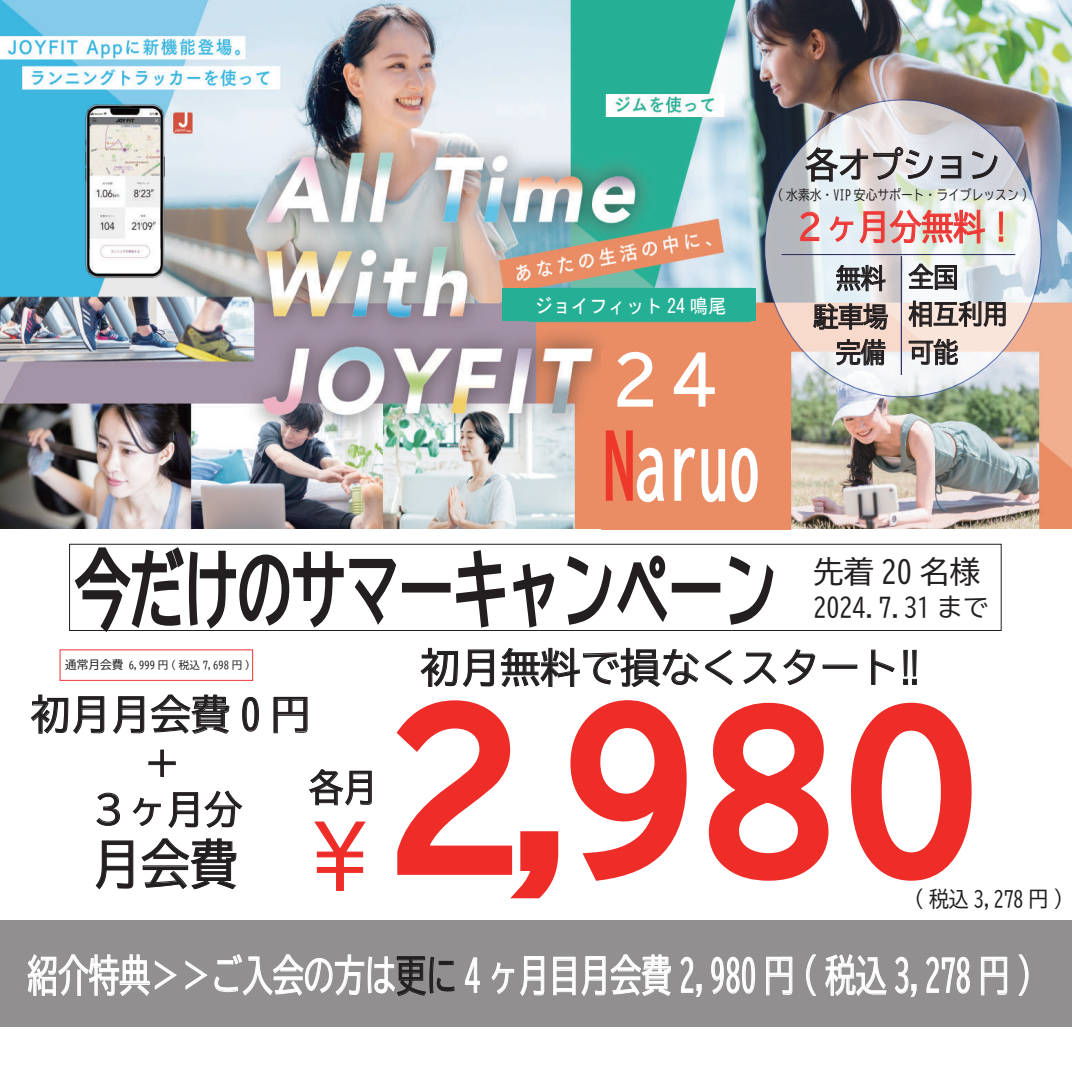
<style>
.page{position:relative;width:1072px;height:1072px;background:#fff}
.page>*{position:absolute;margin:0;border:0;box-sizing:border-box;transform-origin:0 0}
.t1{font:196.07px "BIZ UD Gothic";color:#ee2c28;scale:.92 1}
.t2{font:84.73px "BIZ UD Gothic";color:#231f20;scale:.64 1}
.t3{font:84.7px "BIZ UD Gothic";color:#fff;scale:.74 1}
.t4{font:84.31px "BIZ UD Gothic";color:#ee2c28;scale:.92 1}
.t5{font:64.29px "BIZ UD Gothic";color:#fff;scale:.93 1}
.t6{font:52.43px "BIZ UD Gothic";color:#231f20;scale:.92 1}
.t7{font:42.49px "BIZ UD Gothic";color:#fff;scale:.72 1}
.t8{font:39.93px/49px "BIZ UD Gothic";color:#231f20;text-align:center}
.t9{font:38.08px "BIZ UD Gothic";color:#231f20}
.t10{font:36.78px "BIZ UD Gothic";color:#231f20;scale:.92 1}
.t11{font:34.89px "BIZ UD Gothic";color:#231f20;scale:.93 1}
.t12{font:34.2px "BIZ UD Gothic";color:#ee3835;scale:.93 1}
.t13{font:30.24px "BIZ UD Gothic";color:#231f20}
.t14{font:26.67px/37.6px "BIZ UD Gothic";color:#231f20;scale:.93 1}
.t15{font:25.93px "BIZ UD Gothic";color:#231f20}
.t16{font:21.52px "BIZ UD Gothic";color:#231f20;scale:.92 1}
.t17{font:19.63px "MS Gothic";color:#fff;scale:.93 1}
.t18{font:13.69px "BIZ UD Gothic";color:#231f20;scale:.86 1}
.t19{font:10.57px "BIZ UD Gothic";color:#231f20}
.s1{color:#ee3829}
.s2{font-size:11.62px}
.s3{color:#231f20}
</style>
<div class="page">
<img style="left:0;top:0;width:1071px;height:529px">
<svg style="left:97px;top:792px;width:23px;height:33px"></svg>
<svg style="left:133px;top:798px;width:28px;height:28px"></svg>
<svg style="left:168px;top:792px;width:30px;height:35px"></svg>
<svg style="left:204px;top:790px;width:38px;height:37px"></svg>
<svg style="left:96px;top:840px;width:37px;height:49px"></svg>
<svg style="left:142px;top:838px;width:94px;height:51px"></svg>
<svg style="left:73px;top:547px;width:325px;height:86px"></svg>
<div style="left:402px;top:583px;width:48px;height:9px;border:3px solid #231f20"></div>
<svg style="left:456px;top:550px;width:99px;height:78px"></svg>
<svg style="left:567px;top:555px;width:101px;height:70px"></svg>
<div style="left:671px;top:583px;width:49px;height:9px;border:3px solid #231f20"></div>
<svg style="left:729px;top:556px;width:45px;height:69px"></svg>
<div style="left:69px;top:544px;width:932px;height:86px;border:1px solid #231f20"></div>
<div style="left:601px;top:349px;width:190px;height:180px;background:#ea8d65"></div>
<svg style="left:617px;top:351px;width:36px;height:56px"></svg>
<svg style="left:673px;top:352px;width:42px;height:55px"></svg>
<svg style="left:605px;top:430px;width:60px;height:73px"></svg>
<svg style="left:674px;top:447px;width:84px;height:56px"></svg>
<div style="left:502px;top:289px;width:254px;height:32px;background:#25b096"></div>
<svg style="left:309px;top:769px;width:63px;height:36px"></svg>
<svg style="left:851px;top:702px;width:121px;height:179px"></svg>
<svg style="left:764px;top:100px;width:277px;height:297px"></svg>
<svg style="left:800px;top:147px;width:203px;height:97px;background:#d8cece"></svg>
<hr style="left:781px;top:254px;width:234px;height:1px;background:#323361">
<hr style="left:901px;top:256px;width:1px;height:119px;background:#323361">
<svg style="left:908px;top:264px;width:48px;height:26px"></svg>
<svg style="left:908px;top:301px;width:97px;height:26px;background:#b0a19b"></svg>
<svg style="left:908px;top:339px;width:49px;height:26px"></svg>
<svg style="left:836px;top:265px;width:49px;height:26px"></svg>
<svg style="left:813px;top:303px;width:74px;height:26px;background:#9b8982"></svg>
<svg style="left:836px;top:339px;width:49px;height:26px"></svg>
<div style="left:0;top:920px;width:1071px;height:106px;background:#918f8f"></div>
<svg style="left:28px;top:954px;width:148px;height:41px;background:#a9a8a8"></svg>
<svg style="left:186px;top:960px;width:21px;height:29px"></svg>
<svg style="left:215px;top:954px;width:239px;height:41px;background:#999797"></svg>
<svg style="left:465px;top:957px;width:14px;height:35px"></svg>
<svg style="left:491px;top:962px;width:23px;height:31px"></svg>
<svg style="left:520px;top:956px;width:24px;height:39px"></svg>
<svg style="left:553px;top:957px;width:22px;height:38px"></svg>
<svg style="left:581px;top:954px;width:90px;height:41px;background:#adabab"></svg>
<svg style="left:680px;top:956px;width:21px;height:40px"></svg>
<svg style="left:711px;top:956px;width:44px;height:38px;background:#adabab"></svg>
<svg style="left:766px;top:957px;width:26px;height:38px"></svg>
<svg style="left:806px;top:954px;width:10px;height:41px"></svg>
<svg style="left:825px;top:954px;width:61px;height:42px;background:#abaaaa"></svg>
<svg style="left:895px;top:956px;width:21px;height:40px"></svg>
<svg style="left:926px;top:956px;width:43px;height:37px;background:#aaa8a8"></svg>
<svg style="left:981px;top:957px;width:26px;height:38px"></svg>
<svg style="left:1018px;top:954px;width:10px;height:41px"></svg>
<svg style="left:314px;top:821px;width:52px;height:70px"></svg>
<svg style="left:396px;top:648px;width:438px;height:251px"></svg>
<svg style="left:871px;top:649px;width:23px;height:35px"></svg>
<svg style="left:903px;top:650px;width:13px;height:34px"></svg>
<svg style="left:31px;top:695px;width:73px;height:38px"></svg>
<svg style="left:113px;top:696px;width:31px;height:37px"></svg>
<svg style="left:151px;top:695px;width:78px;height:38px"></svg>
<svg style="left:242px;top:697px;width:17px;height:34px"></svg>
<svg style="left:274px;top:697px;width:33px;height:36px"></svg>
<svg style="left:149px;top:749px;width:27px;height:27px"></svg>
<p class="t17" style="left:534px;top:296px;width:208px">ジョイフィット 24 鳴尾</p>
<h3 class="t5" style="left:605px;top:347px;width:130px">２４</h3>
<h3 class="t3" style="left:603px;top:423px;width:213px"><span class="s1">N</span>aruo</h3>
<p class="t11" style="left:805px;top:147px;width:211px">各オプション</p>
<p class="t18" style="left:777px;top:188px;width:292px">( 水素水・VIP 安心サポート・ライブレッスン )</p>
<p class="t12" style="left:794px;top:209px;width:233px">２ヶ月分無料 !</p>
<p class="t14" style="left:908px;top:258px;width:108px">全国<br>相互利用可能</p>
<p class="t14" style="left:813px;top:259px;width:82px;line-height:38.3px;text-align:right">無料駐車場</p>
<p class="t14" style="left:836px;top:333px;width:55px">完備</p>
<h2 class="t2" style="left:76px;top:547px;width:1097px">今だけのサマーキャンペーン</h2>
<p class="t13" style="left:813px;top:556px;width:168px">先着 20 名様</p>
<p class="t15" style="left:813px;top:593px;width:177px">2024.7.31 まで</p>
<p class="t19" style="left:65px;top:660px;width:186px"><span class="s2">通常月会費</span> 6,999 円 ( 税込 7,698 円 )</p>
<p class="t8" style="left:31px;top:689px;width:281px">初月月会費 0 円＋</p>
<p class="t10" style="left:309px;top:769px;width:75px">各月</p>
<p class="t9" style="left:90px;top:790px;width:154px">３ヶ月分</p>
<p class="t6" style="left:93px;top:837px;width:159px">月会費</p>
<h3 class="t4" style="left:301px;top:814px;width:86px">￥</h3>
<p class="t8" style="left:420px;top:643px;width:501px">初月無料で損なくスタート‼</p>
<h1 class="t1" style="left:364px;top:693px;width:694px">２,９８０</h1>
<p class="t16" style="left:914px;top:888px;width:164px">( 税込 3,278 円 )</p>
<p class="t7" style="left:27px;top:953px;width:1397px">紹介特典＞＞ご入会の方は<span class="s3">更に</span> 4 ヶ月目月会費 2,980 円 ( 税込 3,278 円 )</p>
</div>
